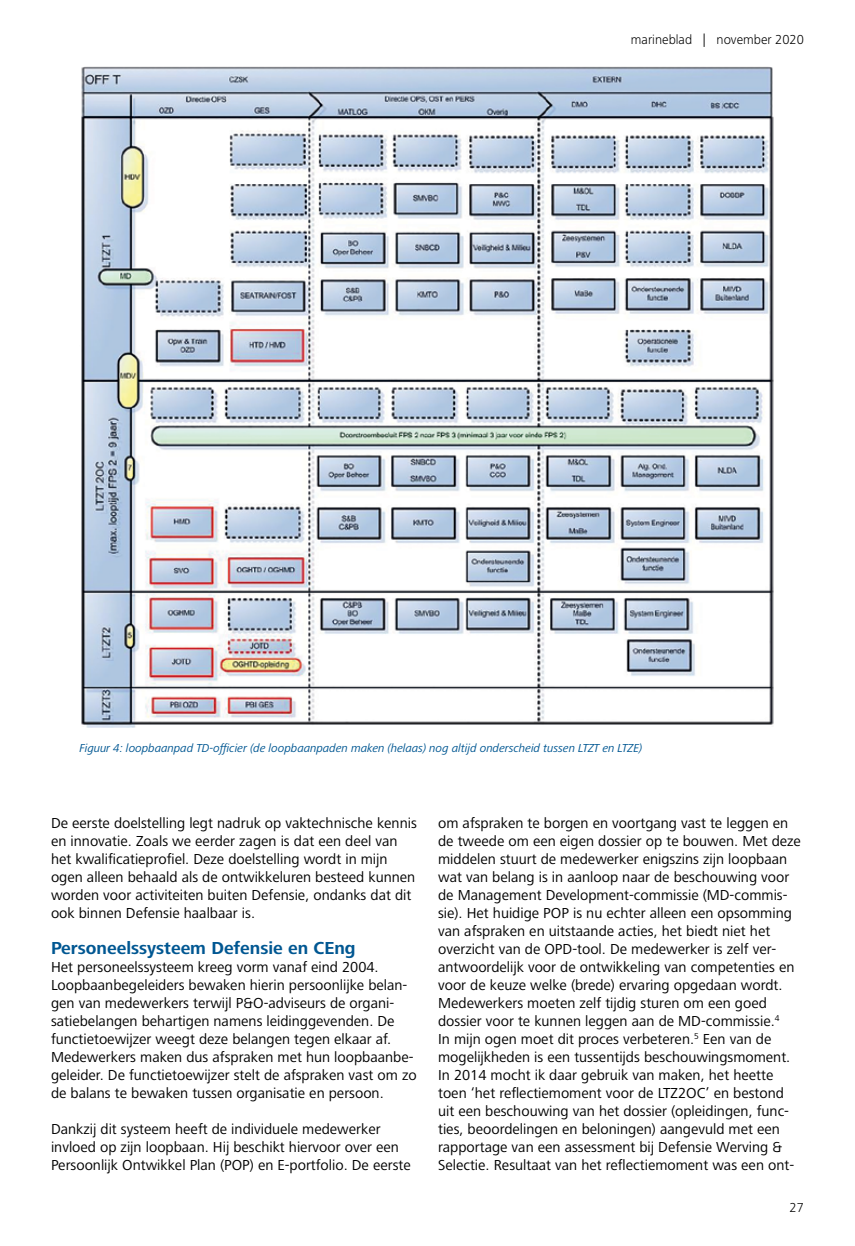
<style>
.page{position:relative;width:855px;height:1246px;background:#fff}
.page>*{position:absolute;margin:0;border:0;box-sizing:border-box;transform-origin:0 0}
.t1{font:700 18px "Frutiger Next LT";color:#005792}
.t2{font:15px/18px "Frutiger Next LT";color:#000}
.t3{font:300 13.5px "Frutiger Next LT";color:#000}
.t4{font:italic 12px "Frutiger Next LT";letter-spacing:-.01em;color:#005792}
</style>
<div class="page">
<img style="left:81px;top:66px;width:693px;height:662px">
<p class="t3" style="left:631px;top:32px;width:174px">marineblad | november 2020</p>
<p class="t4" style="left:80px;top:741px;width:564px">Figuur 4: loopbaanpad TD-officier (de loopbaanpaden maken (helaas) nog altijd onderscheid tussen LTZT en LTZE)</p>
<p class="t2" style="left:51px;top:814px;width:367px">De eerste doelstelling legt nadruk op vaktechnische kennis en innovatie. Zoals we eerder zagen is dat een deel van het kwalificatieprofiel. Deze doelstelling wordt in mijn ogen alleen behaald als de ontwikkeluren besteed kunnen worden voor activiteiten buiten Defensie, ondanks dat dit ook binnen Defensie haalbaar is.</p>
<p class="t1" style="left:51px;top:938px;width:306px">Personeelssysteem Defensie en CEng</p>
<p class="t2" style="left:51px;top:958px;width:367px">Het personeelssysteem kreeg vorm vanaf eind 2004.<br>Loopbaanbegeleiders bewaken hierin persoonlijke belan&shy;gen van medewerkers terwijl P&amp;O-adviseurs de organi&shy;satiebelangen behartigen namens leidinggevenden. De functietoewijzer weegt deze belangen tegen elkaar af.<br>Medewerkers maken dus afspraken met hun loopbaanbe&shy;geleider. De functietoewijzer stelt de afspraken vast om zo de balans te bewaken tussen organisatie en persoon.</p>
<p class="t2" style="left:51px;top:1120px;width:361px">Dankzij dit systeem heeft de individuele medewerker invloed op zijn loopbaan. Hij beschikt hiervoor over een<br>Persoonlijk Ontwikkel Plan (POP) en E-portfolio. De eerste</p>
<p class="t2" style="left:438px;top:814px;width:364px">om afspraken te borgen en voortgang vast te leggen en de tweede om een eigen dossier op te bouwen. Met deze middelen stuurt de medewerker enigszins zijn loopbaan wat van belang is in aanloop naar de beschouwing voor de Management Development-commissie (MD-commis&shy;sie). Het huidige POP is nu echter alleen een opsomming van afspraken en uitstaande acties, het biedt niet het overzicht van de OPD-tool. De medewerker is zelf ver&shy;antwoordelijk voor de ontwikkeling van competenties en voor de keuze welke (brede) ervaring opgedaan wordt.<br>Medewerkers moeten zelf tijdig sturen om een goed dossier voor te kunnen leggen aan de MD-commissie.<sup>4<br></sup>In mijn ogen moet dit proces verbeteren.<sup>5</sup> Een van de mogelijkheden is een tussentijds beschouwingsmoment.<br>In 2014 mocht ik daar gebruik van maken, het heette toen ‘het reflectiemoment voor de LTZ2OC’ en bestond uit een beschouwing van het dossier (opleidingen, func&shy;ties, beoordelingen en beloningen) aangevuld met een rapportage van een assessment bij Defensie Werving &amp; Selectie. Resultaat van het reflectiemoment was een ont-</p>
<p class="t3" style="left:789px;top:1200px;width:16px">27</p>
</div>
